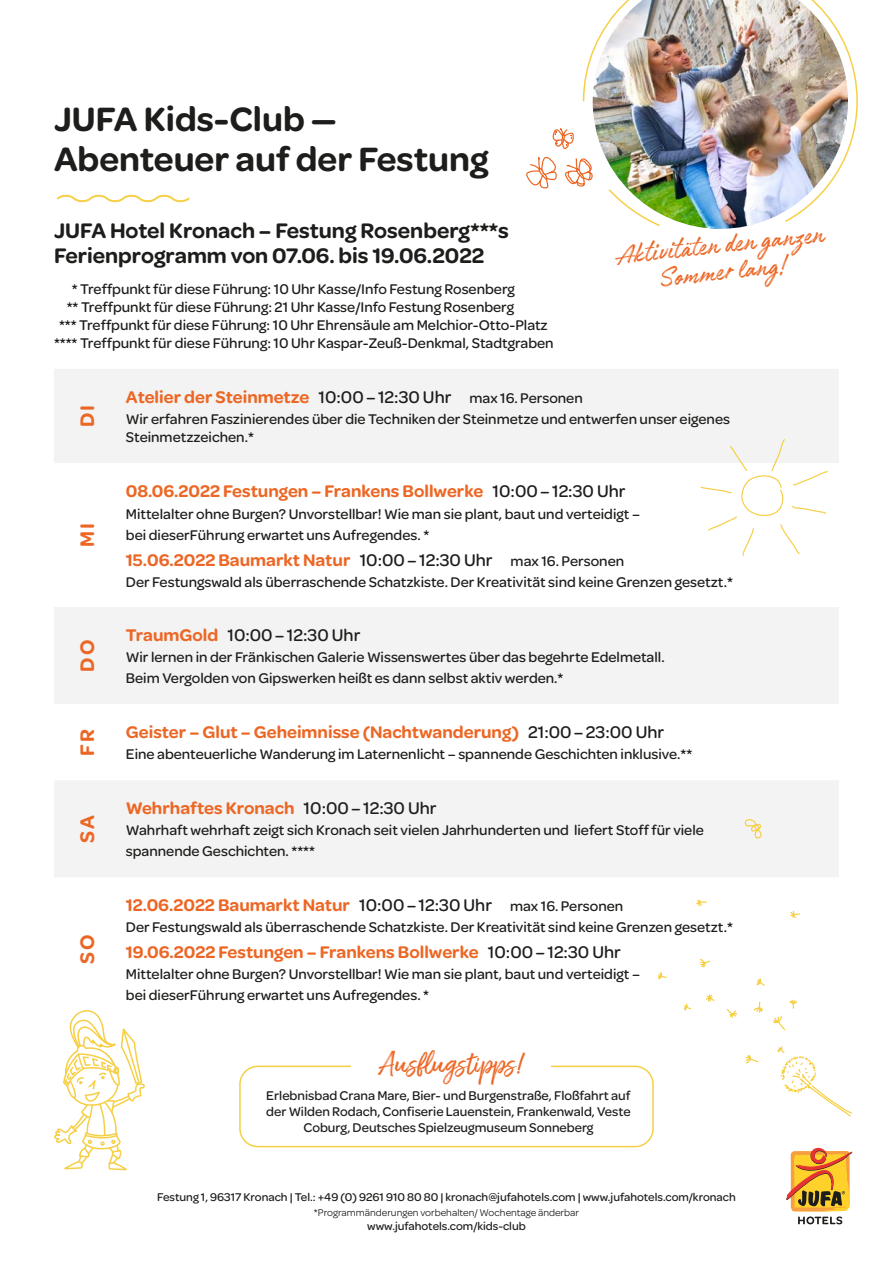
<style>
.page{position:relative;width:893px;height:1263px;background:#fff}
.page>*{position:absolute;margin:0;border:0;box-sizing:border-box;transform-origin:0 0}
.t1{font:600 36px/40.5px "Omnes";color:#1d1d1b}
.t2{font:30px/27px "Authenia";color:#ec6725;text-align:center}
.t3{font:30px "Amithen";color:#ec6725}
.t4{font:600 22.5px "Omnes";color:#1d1d1b}
.t5{font:600 21px "Omnes";letter-spacing:.1em;color:#ec6725}
.t6{font:600 18px "Omnes";color:#ec6725}
.t7{font:500 18px "Omnes";color:#1d1d1b}
.t8{font:500 15px/21px "Omnes";color:#1d1d1b}
.t9{font:500 13.5px/16.2px "Omnes";color:#1d1d1b;text-align:center}
.t10{font:500 12px "Omnes";color:#1d1d1b}
.t11{font:10.5px "Omnes";color:#1d1d1b}
.s1{font-weight:500;color:#1d1d1b}
.s2{font-weight:500;font-size:15px;color:#1d1d1b}
.s3{font-weight:600;color:#ec6725}
</style>
<div class="page">
<img style="left:683px;top:223px;width:74px;height:6px">
<svg style="left:54px;top:369px;width:785px;height:508px;fill:#f2f3f2"></svg>
<svg style="left:786px;top:1147px;width:66px;height:77px"></svg>
<svg style="left:56px;top:194px;width:134px;height:9px"></svg>
<img style="left:582px;top:0;width:276px;height:223px">
<svg style="left:607px;top:188px;width:55px;height:39px"></svg>
<div style="left:239px;top:1065px;width:415px;height:82px;border:2px solid #f6cf45;border-radius:18px"></div>
<div style="left:351px;top:1041px;width:200px;height:46px;background:#fff"></div>
<svg style="left:526px;top:126px;width:69px;height:63px"></svg>
<svg style="left:700px;top:438px;width:129px;height:119px"></svg>
<svg style="left:657px;top:817px;width:196px;height:300px"></svg>
<svg style="left:54px;top:1010px;width:91px;height:161px"></svg>
<h1 class="t1" style="left:54px;top:97px;width:436px">JUFA Kids-Club —<br>Abenteuer auf der Festung</h1>
<h3 class="t4" style="left:54px;top:215px;width:456px">JUFA Hotel Kronach – Festung Rosenberg***s</h3>
<h3 class="t4" style="left:54px;top:240px;width:432px">Ferienprogramm von 07.06. bis 19.06.2022</h3>
<p class="t8" style="left:72px;top:277px;width:444px">* Treffpunkt für diese Führung: 10 Uhr Kasse/Info Festung Rosenberg</p>
<p class="t8" style="left:67px;top:295px;width:449px">** Treffpunkt für diese Führung: 21 Uhr Kasse/Info Festung Rosenberg</p>
<p class="t8" style="left:59px;top:313px;width:490px">*** Treffpunkt für diese Führung: 10 Uhr Ehrensäule am Melchior-Otto-Platz</p>
<p class="t8" style="left:54px;top:331px;width:501px">**** Treffpunkt für diese Führung: 10 Uhr Kaspar-Zeuß-Denkmal, Stadtgraben</p>
<h2 class="t2" style="left:615px;top:246px;width:210px;rotate:-6deg">Aktivitäten den ganzen<br>Sommer lang!</h2>
<h3 class="t5" style="left:72px;top:427px;width:24px;rotate:-90deg">DI</h3>
<h3 class="t5" style="left:72px;top:547px;width:25px;rotate:-90deg">MI</h3>
<h3 class="t5" style="left:72px;top:671px;width:33px;rotate:-90deg">DO</h3>
<p class="t6" style="left:126px;top:384px;width:458px">Atelier der Steinmetze <span class="s1">10:00–12:30 Uhr</span> <span class="s2">max 16. Personen</span></p>
<p class="t8" style="left:126px;top:409px;width:606px;line-height:18px">Wir erfahren Faszinierendes über die Techniken der Steinmetze und entwerfen unser eigenes<br>Steinmetzzeichen.*</p>
<p class="t6" style="left:126px;top:478px;width:501px">08.06.2022 Festungen – Frankens Bollwerke <span class="s1">10:00 – 12:30 Uhr</span></p>
<p class="t8" style="left:126px;top:503px;width:516px">Mittelalter ohne Burgen? Unvorstellbar! Wie man sie plant, baut und verteidigt – bei dieserFührung erwartet uns Aufregendes. *</p>
<p class="t6" style="left:126px;top:547px;width:500px">15.06.2022 Baumarkt Natur <span class="s1">10:00 – 12:30 Uhr</span> <span class="s2">max 16. Personen</span></p>
<p class="t8" style="left:126px;top:571px;width:608px">Der Festungswald als überraschende Schatzkiste. Der Kreativität sind keine Grenzen gesetzt.*</p>
<p class="t7" style="left:126px;top:622px;width:236px"><span class="s3">TraumGold</span> 10:00–12:30 Uhr</p>
<p class="t8" style="left:126px;top:645px;width:540px">Wir lernen in der Fränkischen Galerie Wissenswertes über das begehrte Edelmetall.<br>Beim Vergolden von Gipswerken heißt es dann selbst aktiv werden.*</p>
<h3 class="t5" style="left:72px;top:755px;width:28px;rotate:-90deg">FR</h3>
<p class="t6" style="left:126px;top:719px;width:540px">Geister – Glut – Geheimnisse (Nachtwanderung) <span class="s1">21:00–23:00 Uhr</span></p>
<p class="t8" style="left:126px;top:743px;width:568px">Eine abenteuerliche Wanderung im Laternenlicht – spannende Geschichten inklusive.**</p>
<h3 class="t5" style="left:72px;top:843px;width:29px;rotate:-90deg">SA</h3>
<h3 class="t5" style="left:72px;top:964px;width:31px;rotate:-90deg">SO</h3>
<p class="t6" style="left:126px;top:795px;width:312px">Wehrhaftes Kronach <span class="s1">10:00–12:30 Uhr</span></p>
<p class="t8" style="left:126px;top:819px;width:579px">Wahrhaft wehrhaft zeigt sich Kronach seit vielen Jahrhunderten und liefert Stoff für viele spannende Geschichten. ****</p>
<p class="t6" style="left:126px;top:892px;width:499px">12.06.2022 Baumarkt Natur <span class="s1">10:00–12:30 Uhr</span> <span class="s2">max 16. Personen</span></p>
<p class="t8" style="left:126px;top:916px;width:608px">Der Festungswald als überraschende Schatzkiste. Der Kreativität sind keine Grenzen gesetzt.*</p>
<p class="t6" style="left:126px;top:939px;width:496px">19.06.2022 Festungen – Frankens Bollwerke <span class="s1">10:00–12:30 Uhr</span></p>
<p class="t8" style="left:126px;top:963px;width:516px">Mittelalter ohne Burgen? Unvorstellbar! Wie man sie plant, baut und verteidigt – bei dieserFührung erwartet uns Aufregendes. *</p>
<h2 class="t3" style="left:378px;top:1045px;width:149px">Ausflugstipps!</h2>
<p class="t9" style="left:266px;top:1086px;width:366px">Erlebnisbad Crana Mare, Bier- und Burgenstraße, Floßfahrt auf der Wilden Rodach, Confiserie Lauenstein, Frankenwald, Veste<br>Coburg, Deutsches Spielzeugmuseum Sonneberg</p>
<p class="t10" style="left:157px;top:1189px;width:580px">Festung 1, 96317 Kronach | Tel.: +49 (0) 9261 910 80 80 | kronach@jufahotels.com | www.jufahotels.com/kronach</p>
<p class="t11" style="left:314px;top:1205px;width:267px">*Programmänderungen vorbehalten/ Wochentage änderbar</p>
<p class="t10" style="left:367px;top:1218px;width:160px">www.jufahotels.com/kids-club</p>
</div>
